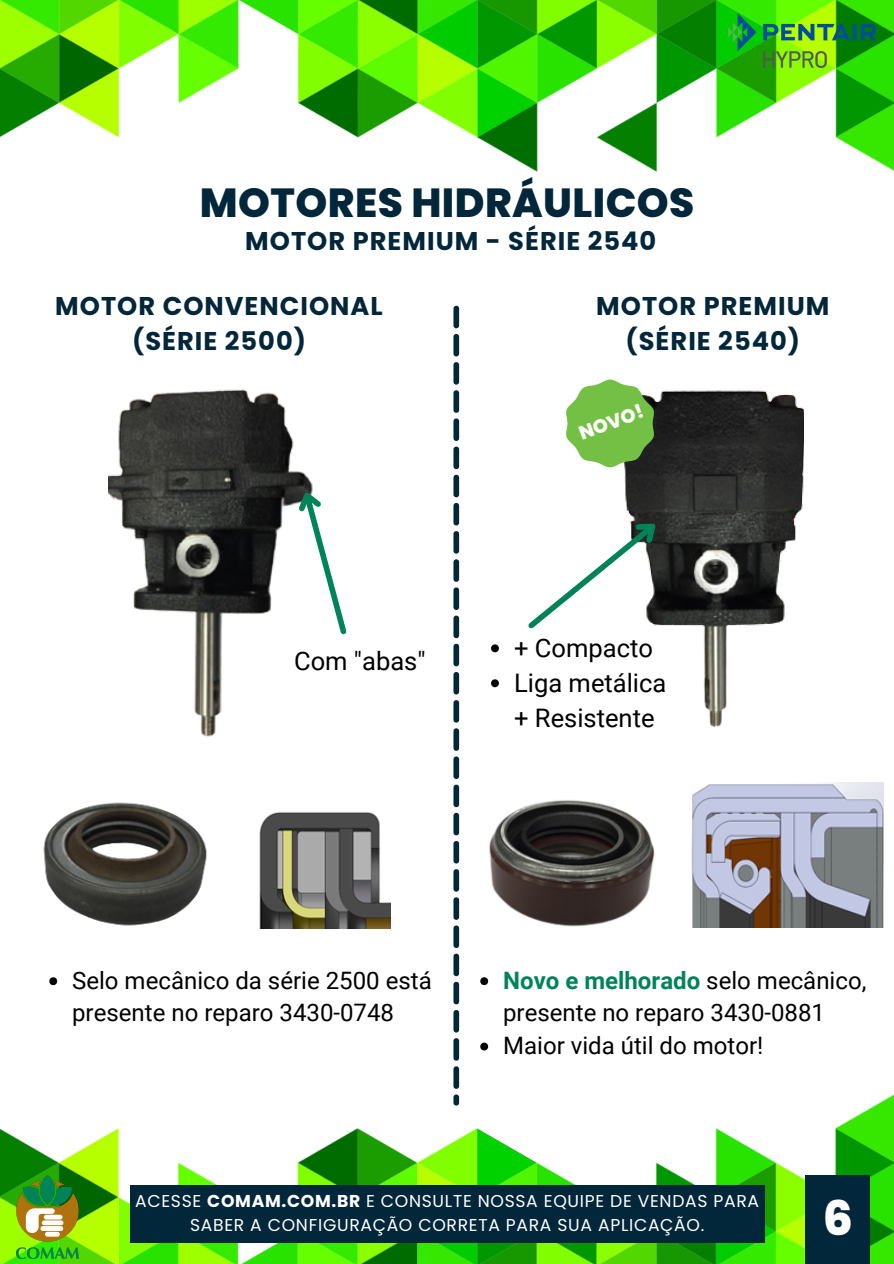
<style>
.page{position:relative;width:894px;height:1264px;background:#fff}
.page>*{position:absolute;margin:0;border:0;box-sizing:border-box;transform-origin:0 0}
.t1{font:800 47.55px "Poppins";color:#fff}
.t2{font:800 40.5px "Poppins";letter-spacing:.01em;color:#02263a}
.t3{font:700 25.65px "Poppins";letter-spacing:.04em;color:#02263a}
.t4{font:25.5px/35px "Roboto";color:#000}
.t5{font:24px/32.7px "Roboto";color:#000}
.t6{font:800 19.05px "Poppins";color:#fff}
.t7{font:17.1px/23.7px "Poppins";letter-spacing:.04em;color:#fff;text-align:center}
.s1{font-weight:700;color:#008457}
.s2{font-weight:700}
</style>
<div class="page">
<img style="left:0;top:0;width:893px;height:1263px">
<svg style="left:453px;top:306px;width:6px;height:799px"></svg>
<img style="left:108px;top:390px;width:204px;height:350px">
<img style="left:623px;top:389px;width:179px;height:340px">
<svg style="left:289px;top:482px;width:61px;height:156px"></svg>
<svg style="left:565px;top:379px;width:89px;height:88px"></svg>
<img style="left:483px;top:795px;width:174px;height:138px">
<img style="left:691px;top:782px;width:192px;height:146px">
<svg style="left:480px;top:977px;width:8px;height:8px"></svg>
<svg style="left:480px;top:1042px;width:8px;height:8px"></svg>
<img style="left:37px;top:795px;width:176px;height:138px">
<img style="left:258px;top:811px;width:132px;height:117px">
<svg style="left:49px;top:977px;width:8px;height:8px"></svg>
<svg style="left:523px;top:508px;width:147px;height:125px"></svg>
<svg style="left:491px;top:644px;width:8px;height:8px"></svg>
<svg style="left:491px;top:679px;width:8px;height:8px"></svg>
<div style="left:804px;top:1175px;width:64px;height:88px;background:#02263a"></div>
<div style="left:130px;top:1185px;width:634px;height:58px;background:#02263a"></div>
<img style="left:728px;top:13px;width:147px;height:54px">
<img style="left:17px;top:1175px;width:62px;height:83px">
<p class="t2" style="left:200px;top:175px;width:496px">MOTORES HIDRÁULICOS</p>
<p class="t3" style="left:245px;top:223px;width:412px">MOTOR PREMIUM - SÉRIE 2540</p>
<p class="t3" style="left:55px;top:288px;width:329px">MOTOR CONVENCIONAL</p>
<p class="t3" style="left:132px;top:323px;width:175px">(SÉRIE 2500)</p>
<p class="t4" style="left:294px;top:644px;width:133px">Com "abas"</p>
<p class="t3" style="left:596px;top:288px;width:234px">MOTOR PREMIUM</p>
<p class="t3" style="left:625px;top:323px;width:176px">(SÉRIE 2540)</p>
<p class="t6" style="left:574px;top:422px;width:69px;rotate:-21deg">NOVO!</p>
<p class="t4" style="left:514px;top:630px;width:140px">+ Compacto</p>
<p class="t4" style="left:514px;top:665px;width:154px">Liga metálica + Resistente</p>
<p class="t5" style="left:72px;top:964px;width:361px">Selo mecânico da série 2500 está presente no reparo 3430-0748</p>
<p class="t5" style="left:503px;top:963px;width:365px"><span class="s1">Novo e melhorado</span> selo mecânico, presente no reparo 3430-0881</p>
<p class="t5" style="left:503px;top:1029px;width:262px">Maior vida útil do motor!</p>
<p class="t7" style="left:135px;top:1189px;width:625px">ACESSE <span class="s2">COMAM.COM.BR</span> E CONSULTE NOSSA EQUIPE DE VENDAS PARA<br>SABER A CONFIGURAÇÃO CORRETA PARA SUA APLICAÇÃO.</p>
<p class="t1" style="left:822px;top:1185px;width:32px">6</p>
</div>
